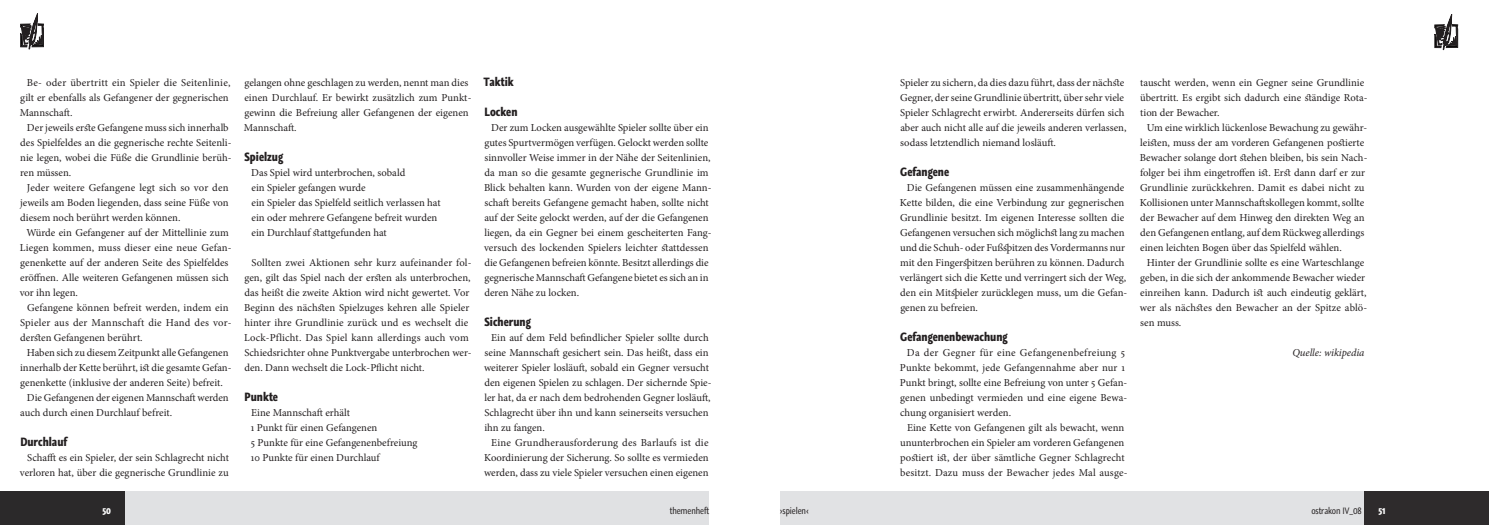
<style>
.page{position:relative;width:1489px;height:525px;background:#fff}
.page>*{position:absolute;margin:0;border:0;box-sizing:border-box;transform-origin:0 0}
.t1{font:700 11.25px "Graublau Web";color:#231f20}
.t2{font:10.62px/15px "Minion Pro";color:#231f20}
.t3{font:10.62px "Minion Pro";letter-spacing:.02em;color:#231f20}
.t4{font:italic 10.62px "Minion Pro";letter-spacing:-.005em;color:#231f20}
.t5{font:8.75px "Graublau Web";letter-spacing:-.01em;color:#231f20}
.t6{font:700 8.75px "Graublau Web";color:#fff}
</style>
<div class="page">
<svg style="left:21px;top:13px;width:23px;height:36px"></svg>
<svg style="left:1434px;top:14px;width:23px;height:36px"></svg>
<div style="left:86px;top:491px;width:623px;height:33px;background:#e0e1e3"></div>
<div style="left:780px;top:491px;width:584px;height:33px;background:#e1e2e4"></div>
<div style="left:1364px;top:491px;width:124px;height:33px;background:#2e2b2c"></div>
<div style="left:0;top:491px;width:124px;height:33px;background:#2b292a"></div>
<p class="t2" style="left:20px;top:75px;width:212px;text-indent:7px">Be- oder übertritt ein Spieler die Seitenlinie, gilt er ebenfalls als Gefangener der gegnerischen<br>Mannschaft.</p>
<p class="t2" style="left:20px;top:120px;width:213px;text-indent:7px">Der jeweils erste Gefangene muss sich innerhalb des Spielfeldes an die gegnerische rechte Seitenli&shy;nie legen, wobei die Füße die Grundlinie berüh&shy;ren müssen.</p>
<p class="t2" style="left:27px;top:180px;width:203px">Jeder weitere Gefangene legt sich so vor den</p>
<p class="t2" style="left:20px;top:195px;width:210px">jeweils am Boden liegenden, dass seine Füße von</p>
<p class="t2" style="left:20px;top:210px;width:162px">diesem noch berührt werden können.</p>
<p class="t2" style="left:26px;top:225px;width:204px">Würde ein Gefangener auf der Mittellinie zum</p>
<p class="t2" style="left:20px;top:240px;width:213px">Liegen kommen, muss dieser eine neue Gefan-</p>
<p class="t2" style="left:20px;top:255px;width:210px">genenkette auf der anderen Seite des Spielfeldes</p>
<p class="t2" style="left:20px;top:270px;width:210px">eröffnen. Alle weiteren Gefangenen müssen sich</p>
<p class="t2" style="left:20px;top:285px;width:60px">vor ihn legen.</p>
<p class="t2" style="left:27px;top:300px;width:203px">Gefangene können befreit werden, indem ein</p>
<p class="t3" style="left:20px;top:315px;width:213px">Spieler aus der Mannschaft die Hand des vor-</p>
<p class="t2" style="left:20px;top:330px;width:124px">dersten Gefangenen berührt.</p>
<p class="t2" style="left:27px;top:345px;width:203px">Haben sich zu diesem Zeitpunkt alle Gefangenen</p>
<p class="t2" style="left:20px;top:360px;width:213px">innerhalb der Kette berührt, ist die gesamte Gefan-</p>
<p class="t2" style="left:20px;top:375px;width:204px">genenkette (inklusive der anderen Seite) befreit.</p>
<p class="t2" style="left:27px;top:390px;width:203px">Die Gefangenen der eigenen Mannschaft werden</p>
<p class="t2" style="left:20px;top:405px;width:153px">auch durch einen Durchlauf befreit.</p>
<p class="t1" style="left:20px;top:433px;width:48px">Durchlauf</p>
<p class="t2" style="left:20px;top:450px;width:210px;text-align:right">Schafft es ein Spieler, der sein Schlagrecht nicht verloren hat, über die gegnerische Grundlinie zu</p>
<p class="t2" style="left:244px;top:75px;width:229px">gelangen ohne geschlagen zu werden, nennt man dies einen Durchlauf. Er bewirkt zusätzlich zum Punkt&shy;gewinn die Befreiung aller Gefangenen der eigenen Mannschaft.</p>
<p class="t1" style="left:244px;top:148px;width:40px">Spielzug</p>
<p class="t2" style="left:251px;top:165px;width:191px">Das Spiel wird unterbrochen, sobald<br>ein Spieler gefangen wurde<br>ein Spieler das Spielfeld seitlich verlassen hat ein oder mehrere Gefangene befreit wurden ein Durchlauf stattgefunden hat</p>
<p class="t2" style="left:244px;top:255px;width:229px;text-indent:7px">Sollten zwei Aktionen sehr kurz aufeinander fol&shy;gen, gilt das Spiel nach der ersten als unterbrochen, das heißt die zweite Aktion wird nicht gewertet. Vor Beginn des nächsten Spielzuges kehren alle Spieler hinter ihre Grundlinie zurück und es wechselt die Lock-Pflicht. Das Spiel kann allerdings auch vom Schiedsrichter ohne Punktvergabe unterbrochen wer&shy;den. Dann wechselt die Lock-Pflicht nicht.</p>
<p class="t1" style="left:244px;top:388px;width:35px">Punkte</p>
<p class="t2" style="left:251px;top:405px;width:168px">Eine Mannschaft erhält<br>1 Punkt für einen Gefangenen<br>5 Punkte für eine Gefangenenbefreiung<br>10 Punkte für einen Durchlauf</p>
<p class="t1" style="left:484px;top:73px;width:31px">Taktik</p>
<p class="t1" style="left:484px;top:103px;width:34px">Locken</p>
<p class="t2" style="left:484px;top:120px;width:229px;text-indent:7px">Der zum Locken ausgewählte Spieler sollte über ein gutes Spurtvermögen verfügen. Gelockt werden sollte sinnvoller Weise immer in der Nähe der Seitenlinien, da man so die gesamte gegnerische Grundlinie im Blick behalten kann. Wurden von der eigene Mann&shy;schaft bereits Gefangene gemacht haben, sollte nicht auf der Seite gelockt werden, auf der die Gefangenen liegen, da ein Gegner bei einem gescheiterten Fang&shy;versuch des lockenden Spielers leichter stattdessen die Gefangenen befreien könnte. Besitzt allerdings die gegnerische Mannschaft Gefangene bietet es sich an in deren Nähe zu locken.</p>
<p class="t1" style="left:484px;top:313px;width:48px">Sicherung</p>
<p class="t2" style="left:484px;top:330px;width:229px;text-indent:7px">Ein auf dem Feld befindlicher Spieler sollte durch seine Mannschaft gesichert sein. Das heißt, dass ein weiterer Spieler losläuft, sobald ein Gegner versucht den eigenen Spielen zu schlagen. Der sichernde Spie&shy;ler hat, da er nach dem bedrohenden Gegner losläuft, Schlagrecht über ihn und kann seinerseits versuchen ihn zu fangen.</p>
<p class="t2" style="left:484px;top:435px;width:226px;text-align:justify;text-indent:7px">Eine Grundherausforderung des Barlaufs ist die Koordinierung der Sicherung. So sollte es vermieden werden, dass zu viele Spieler versuchen einen eigenen</p>
<p class="t2" style="left:900px;top:75px;width:228px">Spieler zu sichern, da dies dazu führt, dass der nächste Gegner, der seine Grundlinie übertritt, über sehr viele Spieler Schlagrecht erwirbt. Andererseits dürfen sich aber auch nicht alle auf die jeweils anderen verlassen, sodass letztendlich niemand losläuft.</p>
<p class="t1" style="left:900px;top:163px;width:50px">Gefangene</p>
<p class="t2" style="left:899px;top:180px;width:229px;text-indent:7px">Die Gefangenen müssen eine zusammenhängende Kette bilden, die eine Verbindung zur gegnerischen Grundlinie besitzt. Im eigenen Interesse sollten die Gefangenen versuchen sich möglichst lang zu machen und die Schuh- oder Fußspitzen des Vordermanns nur mit den Fingerspitzen berühren zu können. Dadurch verlängert sich die Kette und verringert sich der Weg, den ein Mitspieler zurücklegen muss, um die Gefan&shy;genen zu befreien.</p>
<p class="t1" style="left:900px;top:328px;width:109px">Gefangenenbewachung</p>
<p class="t2" style="left:899px;top:345px;width:229px;text-indent:7px">Da der Gegner für eine Gefangenenbefreiung 5<br>Punkte bekommt, jede Gefangennahme aber nur 1<br>Punkt bringt, sollte eine Befreiung von unter 5 Gefan&shy;genen unbedingt vermieden und eine eigene Bewa&shy;chung organisiert werden.</p>
<p class="t2" style="left:900px;top:420px;width:229px;text-align:center">Eine Kette von Gefangenen gilt als bewacht, wenn ununterbrochen ein Spieler am vorderen Gefangenen postiert ist, der über sämtliche Gegner Schlagrecht besitzt. Dazu muss der Bewacher jedes Mal ausge-</p>
<p class="t2" style="left:1140px;top:75px;width:229px">tauscht werden, wenn ein Gegner seine Grundlinie übertritt. Es ergibt sich dadurch eine ständige Rota&shy;tion der Bewacher.</p>
<p class="t2" style="left:1139px;top:120px;width:229px;text-indent:7px">Um eine wirklich lückenlose Bewachung zu gewähr&shy;leisten, muss der am vorderen Gefangenen postierte Bewacher solange dort stehen bleiben, bis sein Nach&shy;folger bei ihm eingetroffen ist. Erst dann darf er zur Grundlinie zurückkehren. Damit es dabei nicht zu Kollisionen unter Mannschaftskollegen kommt, sollte der Bewacher auf dem Hinweg den direkten Weg an den Gefangenen entlang, auf dem Rückweg allerdings einen leichten Bogen über das Spielfeld wählen.</p>
<p class="t2" style="left:1139px;top:255px;width:229px;text-indent:7px">Hinter der Grundlinie sollte es eine Warteschlange geben, in die sich der ankommende Bewacher wieder einreihen kann. Dadurch ist auch eindeutig geklärt, wer als nächstes den Bewacher an der Spitze ablö&shy;sen muss.</p>
<p class="t4" style="left:1292px;top:345px;width:73px">Quelle: wikipedia</p>
<p class="t5" style="left:669px;top:504px;width:41px">themenheft</p>
<p class="t5" style="left:780px;top:504px;width:30px">›spielen‹</p>
<p class="t5" style="left:1311px;top:504px;width:52px">ostrakon IV_08</p>
<p class="t6" style="left:102px;top:504px;width:10px">50</p>
<p class="t6" style="left:1378px;top:504px;width:8px">51</p>
</div>
